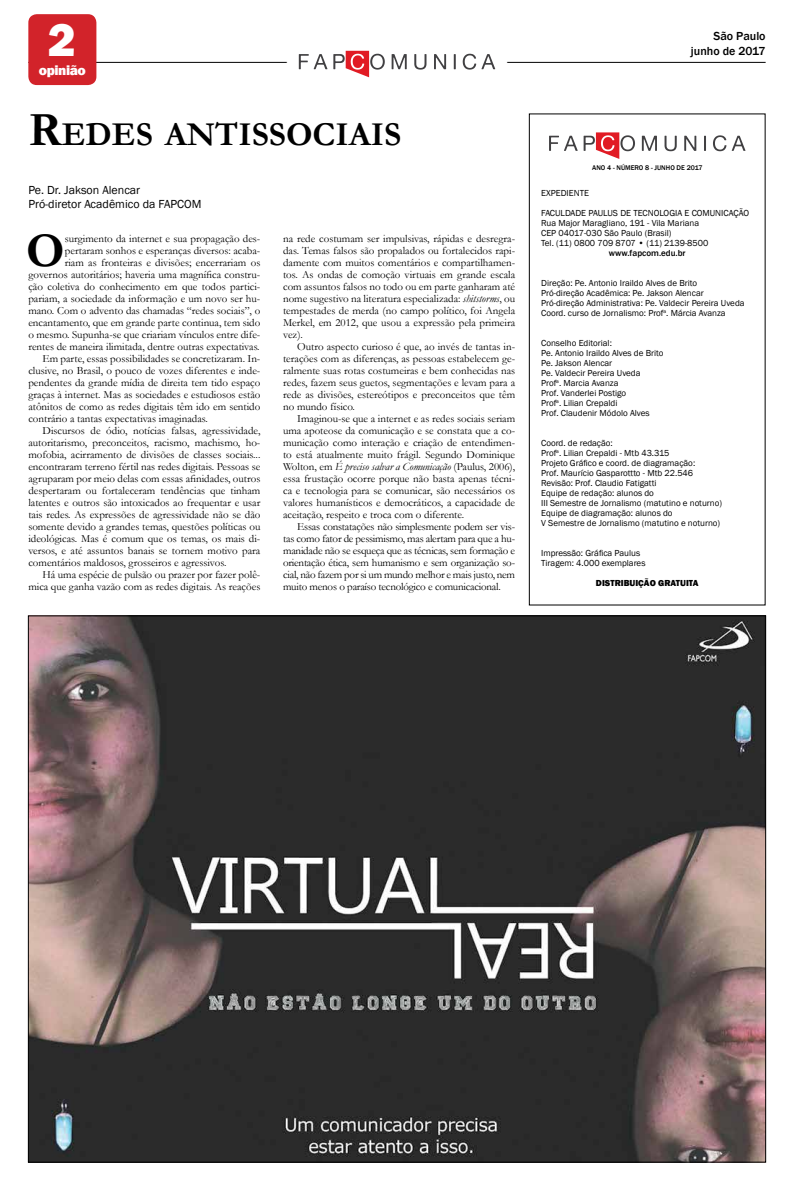
<style>
.page{position:relative;width:794px;height:1191px;background:#fff}
.page>*{position:absolute;margin:0;border:0;box-sizing:border-box;transform-origin:0 0}
.t1{font:700 48.8px "Garamond";color:#000}
.t2{font:800 48px "Franklin Gothic";color:#fff}
.t3{font:700 33.6px "Garamond";color:#000}
.t4{font:800 14px "Franklin Gothic";letter-spacing:-.03em;color:#fff}
.t5{font:12px/14px "Franklin Gothic";color:#000}
.t6{font:500 12px "Franklin Gothic";color:#000}
.t7{font:11px/12px "Garamond";color:#000;text-align:justify}
.t8{font:9px/10px "Franklin Gothic";color:#000}
.t9{font:800 9px "Franklin Gothic";color:#000}
.t10{font:500 9px "Franklin Gothic";color:#000}
.t11{font:500 7px "Franklin Gothic";color:#000}
.s1{font-size:48px}
.s2{font-style:italic}
</style>
<div class="page">
<hr style="left:28px;top:62px;width:737px;height:1px;background:#000">
<div style="left:28px;top:14px;width:68px;height:71px;background:#d2232a;border-radius:9px"></div>
<div style="left:287px;top:41px;width:220px;height:44px;background:#fff"></div>
<svg style="left:299px;top:54px;width:28px;height:15px"></svg>
<svg style="left:333px;top:51px;width:52px;height:26px"></svg>
<svg style="left:391px;top:54px;width:16px;height:15px"></svg>
<svg style="left:414px;top:54px;width:12px;height:16px"></svg>
<svg style="left:434px;top:54px;width:12px;height:15px"></svg>
<svg style="left:454px;top:54px;width:2px;height:15px"></svg>
<svg style="left:463px;top:54px;width:32px;height:16px"></svg>
<div style="left:529px;top:113px;width:236px;height:492px;border:1px solid #000"></div>
<svg style="left:549px;top:136px;width:28px;height:15px"></svg>
<svg style="left:583px;top:132px;width:52px;height:27px"></svg>
<svg style="left:642px;top:136px;width:15px;height:15px"></svg>
<svg style="left:664px;top:136px;width:13px;height:15px"></svg>
<svg style="left:684px;top:136px;width:12px;height:15px"></svg>
<svg style="left:704px;top:136px;width:2px;height:15px"></svg>
<svg style="left:713px;top:135px;width:32px;height:16px"></svg>
<img style="left:30px;top:617px;width:734px;height:543px">
<h2 class="t2" style="left:48px;top:9px;width:30px">2</h2>
<p class="t4" style="left:39px;top:61px;width:49px">opinião</p>
<h3 class="t3" style="left:28px;top:111px;width:374px"><span class="s1">R</span>EDES ANTISSOCIAIS</h3>
<p class="t5" style="left:28px;top:183px;width:175px">Pe. Dr. Jakson Alencar<br>Pró-diretor Acadêmico da FAPCOM</p>
<h1 class="t1" style="left:26px;top:217px;width:40px">O</h1>
<p class="t7" style="left:65px;top:232px;width:197px">surgimento da internet e sua propagação des-</p>
<p class="t7" style="left:65px;top:244px;width:197px">pertaram sonhos e esperanças diversos: acaba-</p>
<p class="t7" style="left:65px;top:256px;width:197px">riam as fronteiras e divisões; encerrariam os</p>
<p class="t7" style="left:28px;top:268px;width:233px">governos autoritários; haveria uma magnífica constru-</p>
<p class="t7" style="left:28px;top:280px;width:233px">ção coletiva do conhecimento em que todos partici-</p>
<p class="t7" style="left:28px;top:292px;width:233px">pariam, a sociedade da informação e um novo ser hu-</p>
<p class="t7" style="left:28px;top:304px;width:233px">mano. Com o advento das chamadas “redes sociais”, o</p>
<p class="t7" style="left:28px;top:316px;width:233px">encantamento, que em grande parte continua, tem sido</p>
<p class="t7" style="left:28px;top:328px;width:233px">o mesmo. Supunha-se que criariam vínculos entre dife-</p>
<p class="t7" style="left:28px;top:340px;width:233px">rentes de maneira ilimitada, dentre outras expectativas.</p>
<p class="t7" style="left:43px;top:352px;width:219px">Em parte, essas possibilidades se concretizaram. In-</p>
<p class="t7" style="left:28px;top:364px;width:233px">clusive, no Brasil, o pouco de vozes diferentes e inde-</p>
<p class="t7" style="left:28px;top:376px;width:233px">pendentes da grande mídia de direita tem tido espaço</p>
<p class="t7" style="left:28px;top:388px;width:233px">graças à internet. Mas as sociedades e estudiosos estão</p>
<p class="t7" style="left:28px;top:400px;width:233px">atônitos de como as redes digitais têm ido em sentido</p>
<p class="t7" style="left:28px;top:412px;width:181px">contrário a tantas expectativas imaginadas.</p>
<p class="t7" style="left:43px;top:424px;width:219px">Discursos de ódio, notícias falsas, agressividade,</p>
<p class="t7" style="left:28px;top:436px;width:233px">autoritarismo, preconceitos, racismo, machismo, ho-</p>
<p class="t7" style="left:28px;top:448px;width:233px">mofobia, acirramento de divisões de classes sociais...</p>
<p class="t7" style="left:28px;top:460px;width:233px">encontraram terreno fértil nas redes digitais. Pessoas se</p>
<p class="t7" style="left:28px;top:472px;width:233px">agruparam por meio delas com essas afinidades, outros</p>
<p class="t7" style="left:28px;top:484px;width:233px">despertaram ou fortaleceram tendências que tinham</p>
<p class="t7" style="left:28px;top:496px;width:233px">latentes e outros são intoxicados ao frequentar e usar</p>
<p class="t7" style="left:28px;top:508px;width:233px">tais redes. As expressões de agressividade não se dão</p>
<p class="t7" style="left:28px;top:520px;width:233px">somente devido a grandes temas, questões políticas ou</p>
<p class="t7" style="left:28px;top:532px;width:233px">ideológicas. Mas é comum que os temas, os mais di-</p>
<p class="t7" style="left:28px;top:544px;width:233px">versos, e até assuntos banais se tornem motivo para</p>
<p class="t7" style="left:28px;top:556px;width:200px">comentários maldosos, grosseiros e agressivos.</p>
<p class="t7" style="left:43px;top:568px;width:219px">Há uma espécie de pulsão ou prazer por fazer polê-</p>
<p class="t7" style="left:28px;top:580px;width:233px">mica que ganha vazão com as redes digitais. As reações</p>
<p class="t7" style="left:283px;top:232px;width:233px">na rede costumam ser impulsivas, rápidas e desregra&shy;das. Temas falsos são propalados ou fortalecidos rapi&shy;damente com muitos comentários e compartilhamen&shy;tos. As ondas de comoção virtuais em grande escala com assuntos falsos no todo ou em parte ganharam até nome sugestivo na literatura especializada: <span class="s2">shitstorms</span>, ou tempestades de merda (no campo político, foi Angela Merkel, em 2012, que usou a expressão pela primeira vez).</p>
<p class="t7" style="left:283px;top:340px;width:233px;text-indent:14px">Outro aspecto curioso é que, ao invés de tantas in&shy;terações com as diferenças, as pessoas estabelecem ge&shy;ralmente suas rotas costumeiras e bem conhecidas nas redes, fazem seus guetos, segmentações e levam para a rede as divisões, estereótipos e preconceitos que têm no mundo físico.</p>
<p class="t7" style="left:283px;top:412px;width:233px;text-indent:14px">Imaginou-se que a internet e as redes sociais seriam uma apoteose da comunicação e se constata que a co&shy;municação como interação e criação de entendimen&shy;to está atualmente muito frágil. Segundo Dominique Wolton, em <span class="s2">É preciso salvar a Comunicação</span> (Paulus, 2006), essa frustação ocorre porque não basta apenas técni&shy;ca e tecnologia para se comunicar, são necessários os valores humanísticos e democráticos, a capacidade de aceitação, respeito e troca com o diferente.</p>
<p class="t7" style="left:283px;top:520px;width:233px;text-indent:14px">Essas constatações não simplesmente podem ser vis&shy;tas como fator de pessimismo, mas alertam para que a hu&shy;manidade não se esqueça que as técnicas, sem formação e orientação ética, sem humanismo e sem organização so&shy;cial, não fazem por si um mundo melhor e mais justo, nem muito menos o paraíso tecnológico e comunicacional.</p>
<p class="t6" style="left:713px;top:29px;width:54px">São Paulo</p>
<p class="t6" style="left:691px;top:43px;width:76px">junho de 2017</p>
<p class="t11" style="left:592px;top:163px;width:112px">ANO 4 - NÚMERO 8 - JUNHO DE 2017</p>
<p class="t8" style="left:541px;top:188px;width:49px">EXPEDIENTE</p>
<p class="t8" style="left:541px;top:208px;width:209px">FACULDADE PAULUS DE TECNOLOGIA E COMUNICAÇÃO Rua Major Maragliano, 191 - Vila Mariana<br>CEP 04017-030 São Paulo (Brasil)<br>Tel. (11) 0800 709 8707 • (11) 2139-8500</p>
<p class="t10" style="left:609px;top:247px;width:78px">www.fapcom.edu.br</p>
<p class="t8" style="left:541px;top:278px;width:205px">Direção: Pe. Antonio Iraildo Alves de Brito<br>Pró-direção Acadêmica: Pe. Jakson Alencar Pró-direção Administrativa: Pe. Valdecir Pereira Uveda Coord. curso de Jornalismo: Prof<sup>a</sup>. Márcia Avanza</p>
<p class="t8" style="left:541px;top:338px;width:124px">Conselho Editorial:<br>Pe. Antonio Iraildo Alves de Brito<br>Pe. Jakson Alencar<br>Pe. Valdecir Pereira Uveda<br>Prof<sup>a</sup>. Marcia Avanza<br>Prof. Vanderlei Postigo<br>Prof<sup>a</sup>. Lilian Crepaldi<br>Prof. Claudenir Módolo Alves</p>
<p class="t8" style="left:541px;top:438px;width:182px">Coord. de redação:<br>Prof<sup>a</sup>. Lilian Crepaldi - Mtb 43.315<br>Projeto Gráfico e coord. de diagramação:<br>Prof. Maurício Gasparottto - Mtb 22.546<br>Revisão: Prof. Claudio Fatigatti<br>Equipe de redação: alunos do<br>III Semestre de Jornalismo (matutino e noturno)<br>Equipe de diagramação: alunos do<br>V Semestre de Jornalismo (matutino e noturno)</p>
<p class="t8" style="left:541px;top:548px;width:106px">Impressão: Gráfica Paulus<br>Tiragem: 4.000 exemplares</p>
<p class="t9" style="left:596px;top:577px;width:104px">DISTRIBUIÇÃO GRATUITA</p>
</div>
